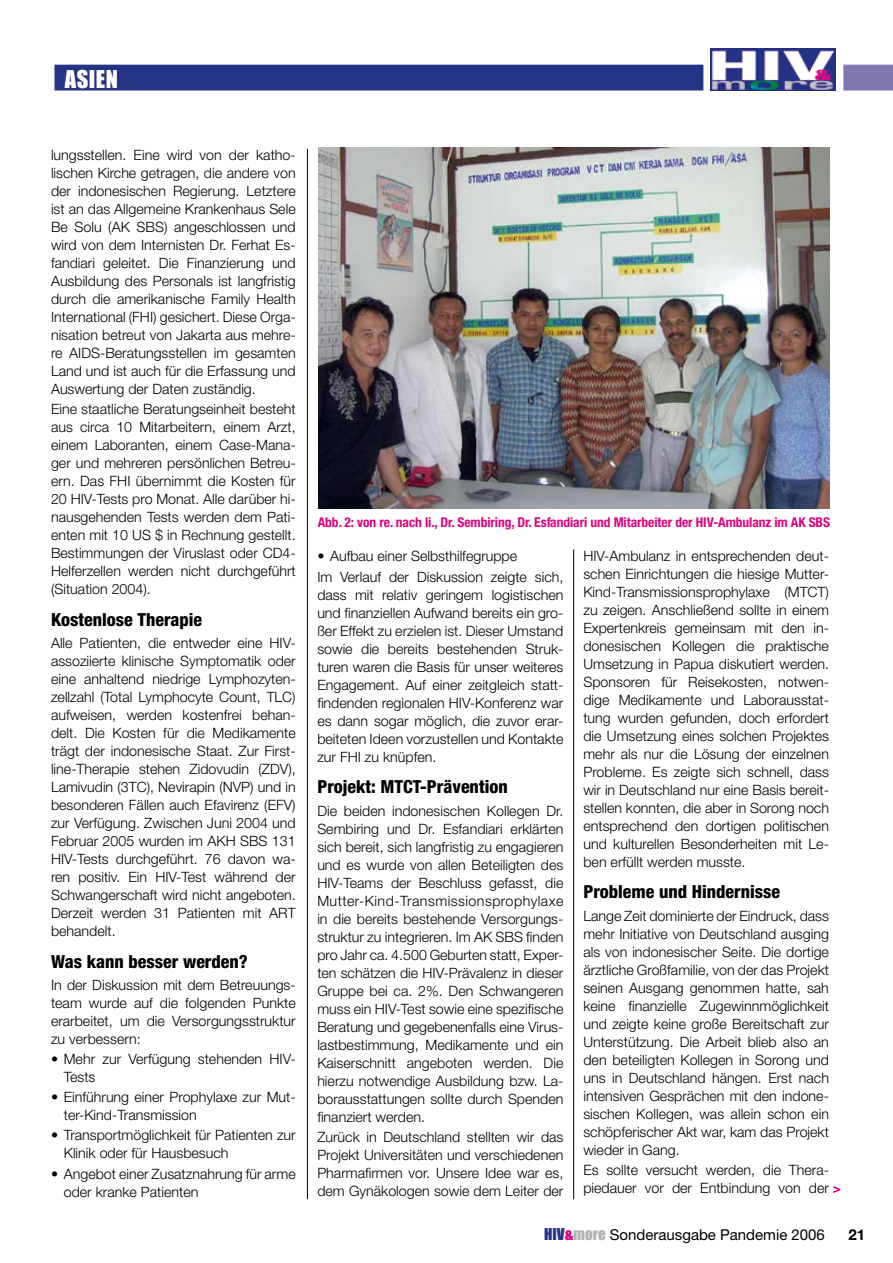
<style>
.page{position:relative;width:893px;height:1263px;background:#fff}
.page>*{position:absolute;margin:0;border:0;box-sizing:border-box;transform-origin:0 0}
.t1{font:22.5px "Impact";letter-spacing:.02em;color:#fff}
.t2{font:800 condensed 18px "Helvetica Neue";color:#000}
.t3{font:15px "Helvetica Neue";color:#000}
.t4{font:700 15px "Helvetica Neue";color:#000}
.t5{font:300 14.25px/18px "Helvetica Neue";color:#000;text-align:justify}
.t6{font:700 condensed 13.5px "Helvetica Neue";letter-spacing:-.005em;color:#df007e}
.s1{font-weight:700;font-stretch:condensed;font-size:13.5px;color:#df007e}
.s2{font-family:"Impact";color:#243485}
.s3{font-family:"Impact";color:#df007e}
.s4{font-family:"Impact";color:#b1b2b4}
</style>
<div class="page">
<div style="left:55px;top:65px;width:648px;height:25px;background:#243485"></div>
<div style="left:54px;top:65px;width:649px;height:26px;border:2px solid #243485"></div>
<svg style="left:843px;top:65px;width:50px;height:26px"></svg>
<hr style="left:307px;top:149px;width:1px;height:1050px;background:#000">
<hr style="left:573px;top:549px;width:1px;height:650px;background:#000">
<img style="left:319px;top:148px;width:510px;height:360px">
<img style="left:710px;top:49px;width:125px;height:42px">
<h1 class="t1" style="left:65px;top:65px;width:54px">ASIEN</h1>
<p class="t5" style="left:51px;top:146px;width:246px">lungsstellen. Eine wird von der katho&shy;lischen Kirche getragen, die andere von der indonesischen Regierung. Letztere ist an das Allgemeine Krankenhaus Sele Be Solu (AK SBS) angeschlossen und wird von dem Internisten Dr. Ferhat Es&shy;fandiari geleitet. Die Finanzierung und Ausbildung des Personals ist langfristig durch die amerikanische Family Health International (FHI) gesichert. Diese Orga&shy;nisation betreut von Jakarta aus mehre&shy;re AIDS-Beratungsstellen im gesamten Land und ist auch für die Erfassung und Auswertung der Daten zuständig.</p>
<p class="t5" style="left:51px;top:400px;width:246px">Eine staatliche Beratungseinheit besteht aus circa 10 Mitarbeitern, einem Arzt, einem Laboranten, einem Case-Mana&shy;ger und mehreren persönlichen Betreu&shy;ern. Das FHI übernimmt die Kosten für 20 HIV-Tests pro Monat. Alle darüber hi&shy;nausgehenden Tests werden dem Pati&shy;enten mit 10 US $ in Rechnung gestellt.<br>Bestimmungen der Viruslast oder CD4- Helferzellen werden nicht durchgeführt (Situation 2004).</p>
<p class="t2" style="left:51px;top:608px;width:153px">Kostenlose Therapie</p>
<p class="t5" style="left:51px;top:634px;width:246px">Alle Patienten, die entweder eine HIV&shy;assoziierte klinische Symptomatik oder eine anhaltend niedrige Lymphozyten&shy;zellzahl (Total Lymphocyte Count, TLC) aufweisen, werden kostenfrei behan&shy;delt. Die Kosten für die Medikamente trägt der indonesische Staat. Zur First&shy;line-Therapie stehen Zidovudin (ZDV), Lamivudin (3TC), Nevirapin (NVP) und in besonderen Fällen auch Efavirenz (EFV) zur Verfügung. Zwischen Juni 2004 und Februar 2005 wurden im AKH SBS 131<br>HIV-Tests durchgeführt. 76 davon wa&shy;ren positiv. Ein HIV-Test während der Schwangerschaft wird nicht angeboten.<br>Derzeit werden 31 Patienten mit ART behandelt.</p>
<p class="t2" style="left:51px;top:950px;width:198px">Was kann besser werden?</p>
<p class="t5" style="left:51px;top:976px;width:246px">In der Diskussion mit dem Betreuungs&shy;team wurde auf die folgenden Punkte erarbeitet, um die Versorgungsstruktur zu verbessern:</p>
<p class="t5" style="left:64px;top:1050px;width:233px;text-indent:-13px">• Mehr zur Verfügung stehenden HIV-<br>Tests</p>
<p class="t5" style="left:64px;top:1088px;width:233px;text-indent:-13px">• Einführung einer Prophylaxe zur Mut&shy;ter-Kind-Transmission</p>
<p class="t5" style="left:64px;top:1126px;width:233px;text-indent:-13px">• Transportmöglichkeit für Patienten zur<br>Klinik oder für Hausbesuch</p>
<p class="t5" style="left:64px;top:1164px;width:233px;text-indent:-13px">• Angebot einer Zusatznahrung für arme oder kranke Patienten</p>
<p class="t6" style="left:318px;top:514px;width:514px">Abb. 2: von re. nach li., Dr. Sembiring, Dr. Esfandiari und Mitarbeiter der HIV-Ambulanz im AK SBS</p>
<p class="t5" style="left:317px;top:546px;width:248px;line-height:20.1px">• Aufbau einer Selbsthilfegruppe<br>Im Verlauf der Diskussion zeigte sich,</p>
<p class="t5" style="left:317px;top:585px;width:248px">dass mit relativ geringem logistischen und finanziellen Aufwand bereits ein gro&shy;ßer Effekt zu erzielen ist. Dieser Umstand sowie die bereits bestehenden Struk&shy;turen waren die Basis für unser weiteres Engagement. Auf einer zeitgleich statt&shy;findenden regionalen HIV-Konferenz war es dann sogar möglich, die zuvor erar&shy;beiteten Ideen vorzustellen und Kontakte zur FHI zu knüpfen.</p>
<p class="t2" style="left:317px;top:776px;width:192px">Projekt: MTCT-Prävention</p>
<p class="t5" style="left:317px;top:801px;width:248px">Die beiden indonesischen Kollegen Dr.<br>Sembiring und Dr. Esfandiari erklärten sich bereit, sich langfristig zu engagieren und es wurde von allen Beteiligten des HIV-Teams der Beschluss gefasst, die Mutter-Kind-Transmissionsprophylaxe in die bereits bestehende Versorgungs&shy;struktur zu integrieren. Im AK SBS finden pro Jahr ca. 4.500 Geburten statt, Exper&shy;ten schätzen die HIV-Prävalenz in dieser Gruppe bei ca. 2%. Den Schwangeren muss ein HIV-Test sowie eine spezifische Beratung und gegebenenfalls eine Virus&shy;lastbestimmung, Medikamente und ein Kaiserschnitt angeboten werden. Die hierzu notwendige Ausbildung bzw. La&shy;borausstattungen sollte durch Spenden finanziert werden.</p>
<p class="t5" style="left:317px;top:1127px;width:248px">Zurück in Deutschland stellten wir das Projekt Universitäten und verschiedenen Pharmafirmen vor. Unsere Idee war es, dem Gynäkologen sowie dem Leiter der</p>
<p class="t5" style="left:583px;top:546px;width:247px">HIV-Ambulanz in entsprechenden deut&shy;schen Einrichtungen die hiesige Mutter-Kind-Transmissionsprophylaxe (MTCT) zu zeigen. Anschließend sollte in einem Expertenkreis gemeinsam mit den in&shy;donesischen Kollegen die praktische Umsetzung in Papua diskutiert werden.<br>Sponsoren für Reisekosten, notwen&shy;dige Medikamente und Laborausstat&shy;tung wurden gefunden, doch erfordert die Umsetzung eines solchen Projektes mehr als nur die Lösung der einzelnen Probleme. Es zeigte sich schnell, dass wir in Deutschland nur eine Basis bereit&shy;stellen konnten, die aber in Sorong noch entsprechend den dortigen politischen und kulturellen Besonderheiten mit Le&shy;ben erfüllt werden musste.</p>
<p class="t2" style="left:583px;top:881px;width:198px">Probleme und Hindernisse</p>
<p class="t5" style="left:583px;top:906px;width:247px">Lange Zeit dominierte der Eindruck, dass mehr Initiative von Deutschland ausging als von indonesischer Seite. Die dortige ärztliche Großfamilie, von der das Projekt seinen Ausgang genommen hatte, sah keine finanzielle Zugewinnmöglichkeit und zeigte keine große Bereitschaft zur Unterstützung. Die Arbeit blieb also an den beteiligten Kollegen in Sorong und uns in Deutschland hängen. Erst nach intensiven Gesprächen mit den indone&shy;sischen Kollegen, was allein schon ein schöpferischer Akt war, kam das Projekt wieder in Gang.</p>
<p class="t5" style="left:583px;top:1160px;width:259px">Es sollte versucht werden, die Thera&shy;piedauer vor der Entbindung von der <span class="s1">&gt;</span></p>
<p class="t3" style="left:544px;top:1225px;width:282px"><span class="s2">HIV</span><span class="s3">&amp;</span><span class="s4">more</span> Sonderausgabe Pandemie 2006</p>
<p class="t4" style="left:848px;top:1226px;width:18px">21</p>
</div>
